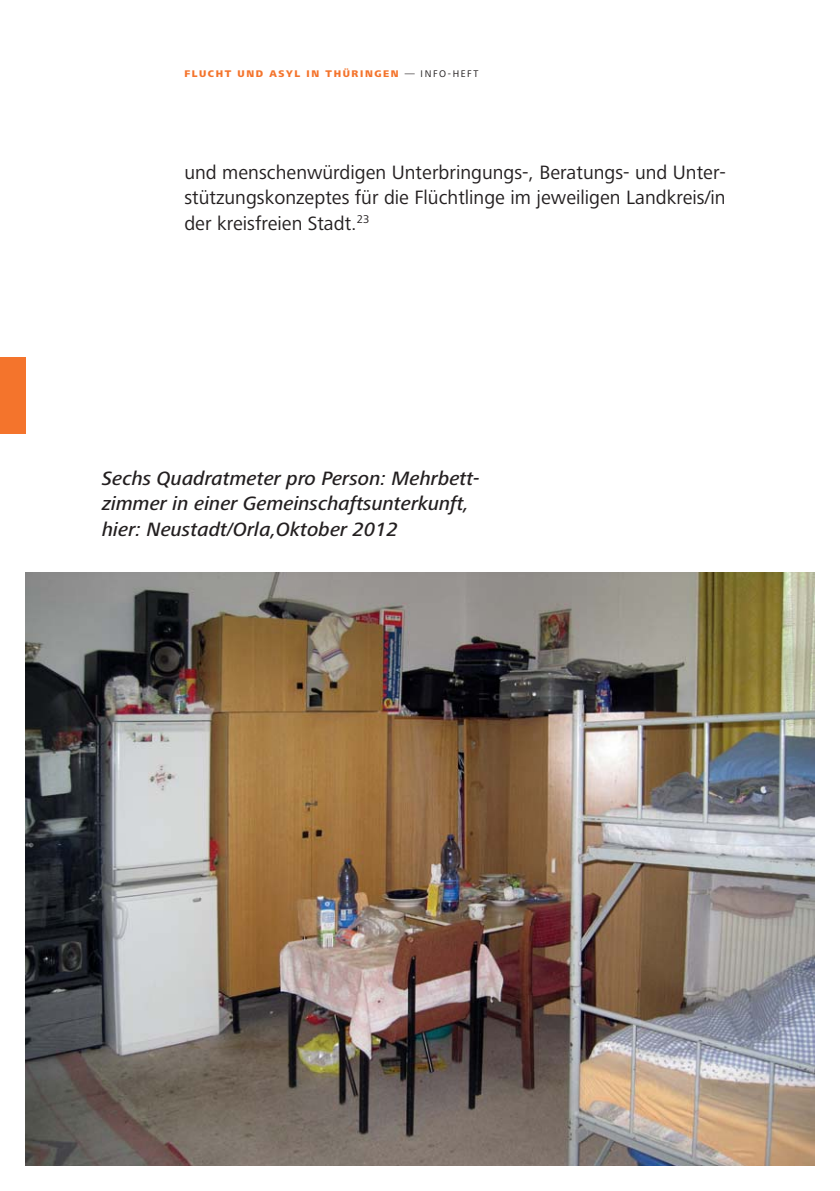
<style>
.page{position:relative;width:840px;height:1191px;background:#fff}
.page>*{position:absolute;margin:0;border:0;box-sizing:border-box;transform-origin:0 0}
.t1{font:20px/25.6px "Frutiger Next LT";color:#231f20;text-align:justify}
.t2{font:italic 500 20px/25.6px "Frutiger Next LT";color:#231f20}
.t3{font:800 10px "Frutiger Next LT";letter-spacing:.16em;color:#f4742c}
.s1{font-weight:400;color:#231f20}
</style>
<div class="page">
<div style="left:0;top:357px;width:26px;height:77px;background:#f4742c"></div>
<img style="left:26px;top:573px;width:788px;height:592px">
<p class="t3" style="left:184px;top:69px;width:295px">FLUCHT UND ASYL IN THÜRINGEN <span class="s1">— INFO-HEFT</span></p>
<p class="t1" style="left:184px;top:161px;width:542px">und menschenwürdigen Unterbringungs-, Beratungs- und Unter&shy;stützungskonzeptes für die Flüchtlinge im jeweiligen Landkreis/in der kreisfreien Stadt.<sup>23</sup></p>
<p class="t2" style="left:102px;top:467px;width:378px">Sechs Quadratmeter pro Person: Mehrbett&shy;zimmer in einer Gemeinschafts unterkunft, hier: Neustadt/Orla,Oktober 2012</p>
</div>
